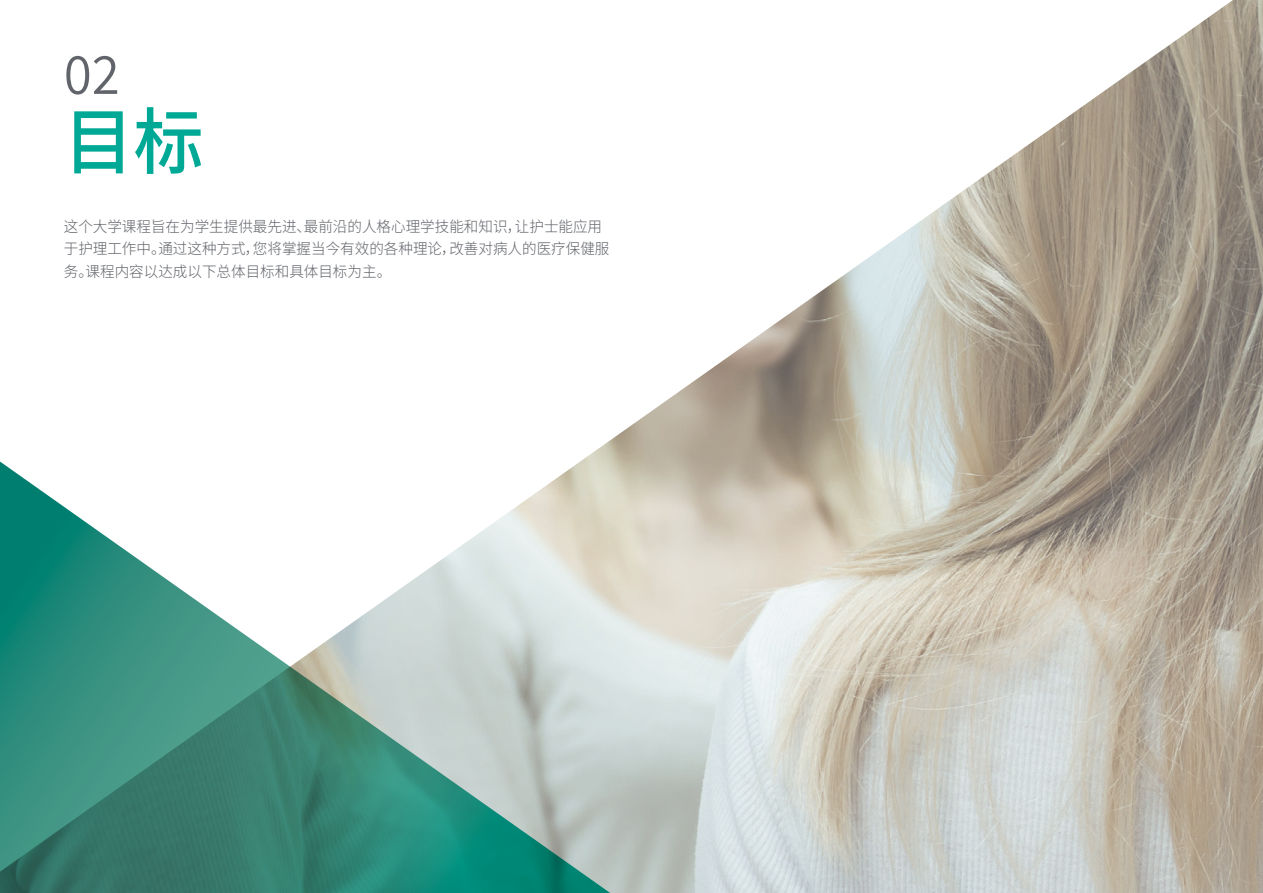
<style>
.page{position:relative;width:1263px;height:893px;background:#fff}
.page>*{position:absolute;margin:0;border:0;box-sizing:border-box;transform-origin:0 0}
.t1{font:500 72px "Source Han Sans CN";color:#00a996}
.t2{font:52.5px "Source Han Sans CN";color:#61646a}
.t3{font:300 15px/22.5px "Source Han Sans CN";color:#61646a}
</style>
<div class="page">
<img style="left:602px;top:0;width:661px;height:893px">
<svg style="left:0;top:446px;width:640px;height:447px"></svg>
<h2 class="t2" style="left:64px;top:45px;width:57px">02</h2>
<h1 class="t1" style="left:64px;top:101px;width:141px">目标</h1>
<p class="t3" style="left:64px;top:216px;width:547px">这个大学课程旨在为学生提供最先进、最前沿的人格心理学技能和知识，让护士能应用于护理工作中。通过这种方式，您将掌握当今有效的各种理论，改善对病人的医疗保健服务。课程内容以达成以下总体目标和具体目标为主。</p>
</div>
